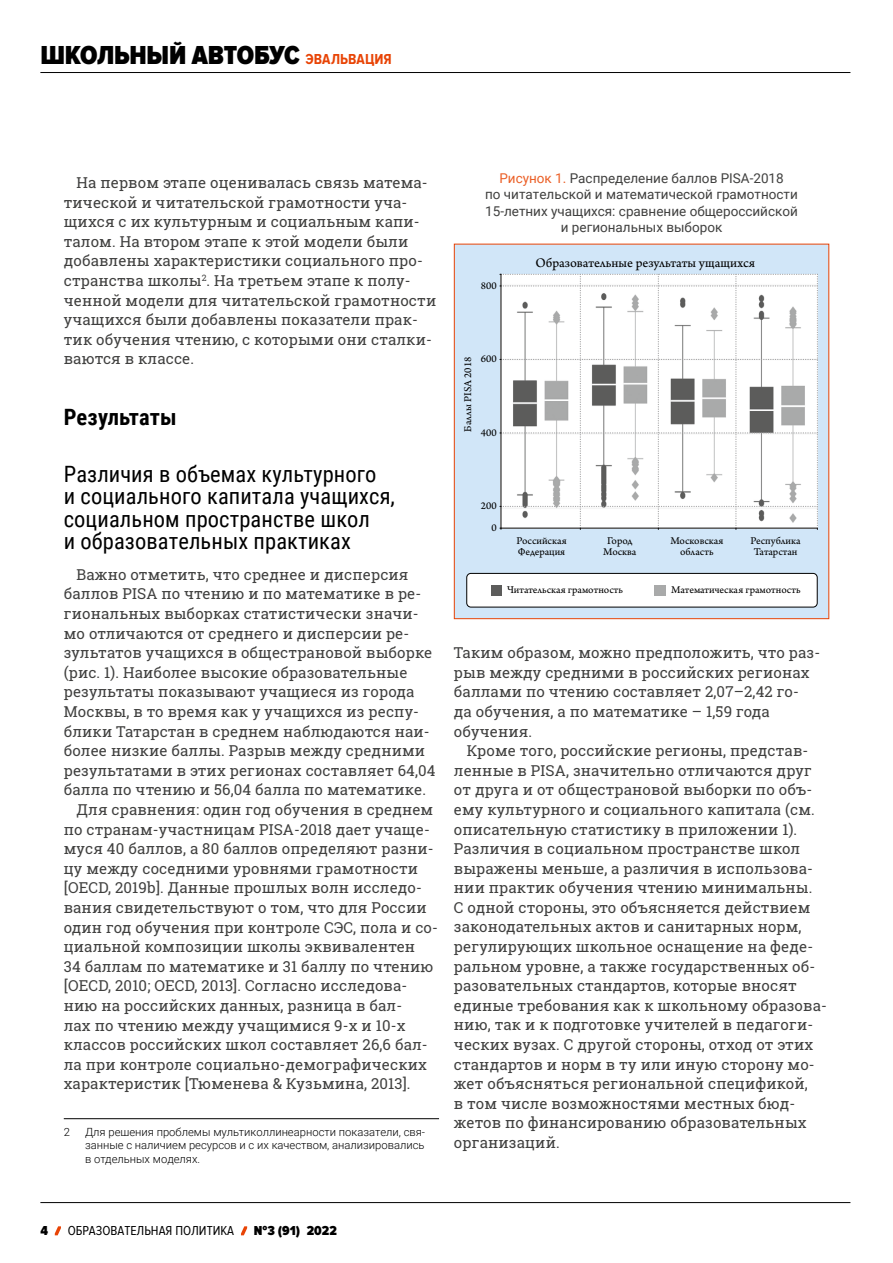
<style>
.page{position:relative;width:893px;height:1263px;background:#fff}
.page>*{position:absolute;margin:0;border:0;box-sizing:border-box;transform-origin:0 0}
.t1{font:900 27px "Proxima Nova Cond";letter-spacing:-.01em;color:#000}
.t2{font:22.5px/22.5px "Roboto Condensed";letter-spacing:.005em;color:#000}
.t3{font:700 22.5px "Roboto Condensed";letter-spacing:.005em;color:#000}
.t4{font:15px/19.6px "Roboto Slab";letter-spacing:.01em;color:#40403f}
.t5{font:13.8px "Arno Pro Sm Text";letter-spacing:-.005em;color:#000}
.t6{font:13.5px/16.5px "Roboto";color:#40403f;text-align:center}
.t7{font:13.5px "Proxima Nova Cond";color:#000}
.t8{font:900 13.5px "Proxima Nova Cond";color:#000}
.t9{font:300 11.25px/13.5px "Roboto";color:#000;text-align:justify}
.t10{font:10.95px/11.7px "Arno Pro Sm Text";color:#000}
.s1{font-weight:700;font-size:15px;color:#e84406}
.s2{color:#eb5f26}
</style>
<div class="page">
<div style="left:454px;top:244px;width:375px;height:375px;background:#d1e6f8"></div>
<svg style="left:500px;top:274px;width:318px;height:255px;background:#ececec"></svg>
<hr style="left:501px;top:274px;width:1px;height:254px;background:#000">
<div style="left:467px;top:573px;width:350px;height:34px;background:#fff;border-radius:4px"></div>
<div style="left:466px;top:573px;width:352px;height:34px;border:1px solid #000;border-radius:4px"></div>
<svg style="left:655px;top:585px;width:11px;height:10px"></svg>
<svg style="left:491px;top:585px;width:11px;height:10px"></svg>
<div style="left:454px;top:244px;width:375px;height:375px;border:1px solid #e84406"></div>
<hr style="left:64px;top:1118px;width:375px;height:1px;background:#000">
<hr style="left:40px;top:72px;width:810px;height:1px;background:#000">
<hr style="left:40px;top:1202px;width:810px;height:1px;background:#000">
<svg style="left:55px;top:1226px;width:6px;height:9px"></svg>
<svg style="left:241px;top:1226px;width:6px;height:9px"></svg>
<h1 class="t1" style="left:40px;top:40px;width:353px">ШКОЛЬНЫЙ АВТОБУС <span class="s1">ЭВАЛЬВАЦИЯ</span></h1>
<p class="t4" style="left:64px;top:173px;width:374px;text-indent:13px">На первом этапе оценивалась связь матема‑ тической и читательской грамотности уча‑ щихся с их культурным и социальным капи‑ талом. На втором этапе к этой модели были добавлены характеристики социального про‑ странства школы<sup>2</sup>. На третьем этапе к полу‑ ченной модели для читательской грамотности учащихся были добавлены показатели прак‑ тик обучения чтению, с которыми они сталки‑ ваются в классе.</p>
<h2 class="t3" style="left:64px;top:401px;width:114px">Результаты</h2>
<h2 class="t2" style="left:64px;top:461px;width:333px">Различия в объемах культурного<br>и социального капитала учащихся, социальном пространстве школ<br>и образовательных практиках</h2>
<p class="t4" style="left:77px;top:564px;width:333px">Важно отметить, что среднее и дисперсия</p>
<p class="t4" style="left:64px;top:584px;width:359px">баллов PISA по чтению и по математике в ре‑</p>
<p class="t4" style="left:64px;top:604px;width:356px">гиональных выборках статистически значи‑</p>
<p class="t4" style="left:64px;top:623px;width:347px">мо отличаются от среднего и дисперсии ре‑</p>
<p class="t4" style="left:64px;top:643px;width:370px">зультатов учащихся в общестрановой выборке</p>
<p class="t4" style="left:64px;top:662px;width:345px">(рис. 1). Наиболее высокие образовательные</p>
<p class="t4" style="left:64px;top:682px;width:352px">результаты показывают учащиеся из города</p>
<p class="t4" style="left:64px;top:702px;width:357px">Москвы, в то время как у учащихся из респу‑</p>
<p class="t4" style="left:64px;top:721px;width:367px">блики Татарстан в среднем наблюдаются наи‑</p>
<p class="t4" style="left:64px;top:741px;width:363px">более низкие баллы. Разрыв между средними</p>
<p class="t4" style="left:64px;top:760px;width:373px">результатами в этих регионах составляет 64,04</p>
<p class="t4" style="left:64px;top:780px;width:364px">балла по чтению и 56,04 балла по математике.</p>
<p class="t4" style="left:77px;top:799px;width:358px">Для сравнения: один год обучения в среднем</p>
<p class="t4" style="left:64px;top:819px;width:368px">по странам-участницам PISA-2018 дает учаще‑</p>
<p class="t4" style="left:64px;top:839px;width:371px">муся 40 баллов, а 80 баллов определяют разни‑</p>
<p class="t4" style="left:64px;top:858px;width:356px">цу между соседними уровнями грамотности</p>
<p class="t4" style="left:64px;top:878px;width:360px">[OECD, 2019b]. Данные прошлых волн исследо‑</p>
<p class="t4" style="left:64px;top:897px;width:364px">вания свидетельствуют о том, что для России</p>
<p class="t4" style="left:64px;top:917px;width:376px">один год обучения при контроле СЭС, пола и со‑</p>
<p class="t4" style="left:64px;top:937px;width:353px">циальной композиции школы эквивалентен</p>
<p class="t4" style="left:64px;top:956px;width:371px">34 баллам по математике и 31 баллу по чтению</p>
<p class="t4" style="left:64px;top:976px;width:345px">[OECD, 2010; OECD, 2013]. Согласно исследова‑</p>
<p class="t4" style="left:64px;top:995px;width:340px">нию на российских данных, разница в бал‑</p>
<p class="t4" style="left:64px;top:1015px;width:343px">лах по чтению между учащимися 9‑х и 10‑х</p>
<p class="t4" style="left:64px;top:1035px;width:365px">классов российских школ составляет 26,6 бал‑</p>
<p class="t4" style="left:64px;top:1054px;width:365px">ла при контроле социально-демографических</p>
<p class="t4" style="left:64px;top:1074px;width:348px">характеристик [Тюменева &amp; Кузьмина, 2013].</p>
<p class="t9" style="left:64px;top:1125px;width:8px">2</p>
<p class="t9" style="left:85px;top:1125px;width:342px">Для решения проблемы мультиколлинеарности показатели, свя&shy;занные с наличием ресурсов и с их качеством, анализировались в отдельных моделях.</p>
<p class="t6" style="left:485px;top:169px;width:314px"><span class="s2">Рисунок 1.</span> Распределение баллов PISA-2018<br>по читательской и математической грамотности 15-летних учащихся: сравнение общероссийской и региональных выборок</p>
<p class="t10" style="left:481px;top:280px;width:17px">800</p>
<p class="t10" style="left:462px;top:431px;width:76px;rotate:-90deg">Баллы PISA 2018</p>
<p class="t10" style="left:481px;top:354px;width:17px">600</p>
<p class="t10" style="left:481px;top:427px;width:17px">400</p>
<p class="t5" style="left:535px;top:255px;width:221px">Образовательные результаты ущащихся</p>
<p class="t10" style="left:481px;top:501px;width:17px">200</p>
<p class="t10" style="left:492px;top:522px;width:7px">0</p>
<p class="t10" style="left:603px;top:535px;width:35px;text-align:center">Город<br>Москва</p>
<p class="t10" style="left:670px;top:535px;width:54px;text-align:center">Московская область</p>
<p class="t10" style="left:750px;top:535px;width:52px">Республика<br>Татарстан</p>
<p class="t10" style="left:507px;top:584px;width:117px">Читательская грамотность</p>
<p class="t10" style="left:671px;top:584px;width:131px">Математическая грамотность</p>
<p class="t10" style="left:516px;top:535px;width:52px">Российская<br>Федерация</p>
<p class="t4" style="left:454px;top:643px;width:368px">Таким образом, можно предположить, что раз‑ рыв между средними в российских регионах баллами по чтению составляет 2,07–2,42 го‑ да обучения, а по математике – 1,59 года обучения.</p>
<p class="t4" style="left:454px;top:741px;width:374px;text-indent:13px">Кроме того, российские регионы, представ‑ ленные в PISA, значительно отличаются друг от друга и от общестрановой выборки по объ‑ ему культурного и социального капитала (см. описательную статистику в приложении 1).<br>Различия в социальном пространстве школ выражены меньше, а различия в использова‑ нии практик обучения чтению минимальны.<br>С одной стороны, это объясняется действием законодательных актов и санитарных норм, регулирующих школьное оснащение на феде‑ ральном уровне, а также государственных об‑ разовательных стандартов, которые вносят единые требования как к школьному образова‑ нию, так и к подготовке учителей в педагоги‑ ческих вузах. С другой стороны, отход от этих стандартов и норм в ту или иную сторону мо‑ жет объясняться региональной спецификой,<br>в том числе возможностями местных бюд‑ жетов по финансированию образовательных организаций.</p>
<p class="t8" style="left:40px;top:1223px;width:9px">4</p>
<p class="t7" style="left:68px;top:1223px;width:168px">ОБРАЗОВАТЕЛЬНАЯ ПОЛИТИКА</p>
<p class="t8" style="left:254px;top:1223px;width:84px">№3 (91) 2022</p>
</div>
